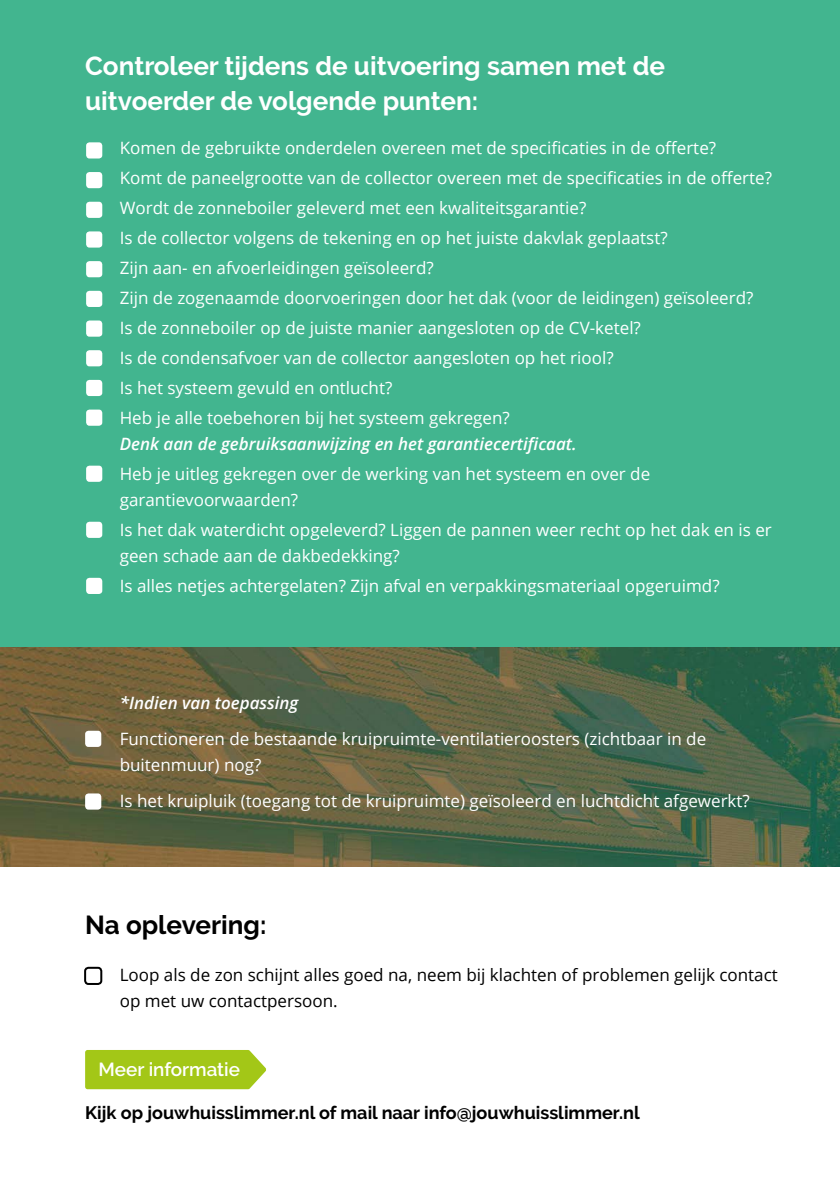
<style>
.page{position:relative;width:840px;height:1191px;background:#fff}
.page>*{position:absolute;margin:0;border:0;box-sizing:border-box;transform-origin:0 0}
.t1{font:700 26px/34px "Raleway";color:#fff}
.t2{font:700 26px "Raleway";color:#000}
.t3{font:600 18.8px "Raleway";color:#fff}
.t4{font:700 18px "Raleway";color:#000}
.t5{font:17px/30px "Open Sans";color:#fff}
.t6{font:17px/26px "Open Sans";color:#000}
.t7{font:italic 600 17px "Open Sans";color:#fff}
</style>
<div class="page">
<div style="left:0;top:0;width:839px;height:647px;background:#42b58f"></div>
<img style="left:0;top:647px;width:839px;height:219px">
<div style="left:86px;top:142px;width:16px;height:16px;background:#fff;border-radius:3px"></div>
<div style="left:86px;top:172px;width:16px;height:16px;background:#fff;border-radius:3px"></div>
<div style="left:86px;top:202px;width:16px;height:16px;background:#fff;border-radius:3px"></div>
<div style="left:86px;top:231px;width:16px;height:17px;background:#fff;border-radius:3px"></div>
<div style="left:86px;top:261px;width:16px;height:16px;background:#fff;border-radius:3px"></div>
<div style="left:86px;top:291px;width:16px;height:16px;background:#fff;border-radius:3px"></div>
<div style="left:86px;top:320px;width:16px;height:17px;background:#fff;border-radius:3px"></div>
<div style="left:86px;top:350px;width:16px;height:16px;background:#fff;border-radius:3px"></div>
<div style="left:86px;top:380px;width:16px;height:16px;background:#fff;border-radius:3px"></div>
<div style="left:86px;top:409px;width:16px;height:17px;background:#fff;border-radius:3px"></div>
<div style="left:86px;top:465px;width:16px;height:17px;background:#fff;border-radius:3px"></div>
<div style="left:86px;top:522px;width:16px;height:16px;background:#fff;border-radius:3px"></div>
<div style="left:86px;top:578px;width:16px;height:16px;background:#fff;border-radius:3px"></div>
<div style="left:85px;top:730px;width:16px;height:17px;background:#fff;border-radius:3px"></div>
<div style="left:85px;top:793px;width:16px;height:16px;background:#fff;border-radius:3px"></div>
<div style="left:85px;top:1050px;width:181px;height:39px;background:#a3c717"></div>
<div style="left:84px;top:966px;width:18px;height:19px;border:2px solid #000;border-radius:3px"></div>
<h1 class="t1" style="left:85px;top:49px;width:581px">Controleer tijdens de uitvoering samen met de uitvoerder de volgende punten:</h1>
<p class="t5" style="left:120px;top:132px;width:653px">Komen de gebruikte onderdelen overeen met de specificaties in de offerte?<br>Komt de paneelgrootte van de collector overeen met de specificaties in de offerte?<br>Wordt de zonneboiler geleverd met een kwaliteitsgarantie?<br>Is de collector volgens de tekening en op het juiste dakvlak geplaatst?<br>Zijn aan- en afvoerleidingen geïsoleerd?<br>Zijn de zogenaamde doorvoeringen door het dak (voor de leidingen) geïsoleerd?<br>Is de zonneboiler op de juiste manier aangesloten op de CV-ketel?<br>Is de condensafvoer van de collector aangesloten op het riool?<br>Is het systeem gevuld en ontlucht?<br>Heb je alle toebehoren bij het systeem gekregen?</p>
<p class="t7" style="left:120px;top:432px;width:458px">Denk aan de gebruiksaanwijzing en het garantiecertificaat.</p>
<p class="t5" style="left:120px;top:460px;width:531px;line-height:26px">Heb je uitleg gekregen over de werking van het systeem en over de garantievoorwaarden?</p>
<p class="t5" style="left:120px;top:516px;width:653px;line-height:26px">Is het dak waterdicht opgeleverd? Liggen de pannen weer recht op het dak en is er geen schade aan de dakbedekking?</p>
<p class="t5" style="left:120px;top:570px;width:601px">Is alles netjes achtergelaten? Zijn afval en verpakkingsmateriaal opgeruimd?</p>
<p class="t7" style="left:120px;top:691px;width:180px">*Indien van toepassing</p>
<p class="t5" style="left:120px;top:725px;width:587px;line-height:26px">Functioneren de bestaande kruipruimte-ventilatieroosters (zichtbaar in de buitenmuur) nog?</p>
<p class="t5" style="left:120px;top:785px;width:631px">Is het kruipluik (toegang tot de kruipruimte) geïsoleerd en luchtdicht afgewerkt?</p>
<h1 class="t2" style="left:85px;top:910px;width:183px">Na oplevering:</h1>
<p class="t6" style="left:120px;top:961px;width:659px">Loop als de zon schijnt alles goed na, neem bij klachten of problemen gelijk contact op met uw contactpersoon.</p>
<p class="t3" style="left:98px;top:1058px;width:143px">Meer informatie</p>
<p class="t4" style="left:85px;top:1102px;width:556px">Kijk op jouwhuisslimmer.nl of mail naar info@jouwhuisslimmer.nl</p>
</div>
